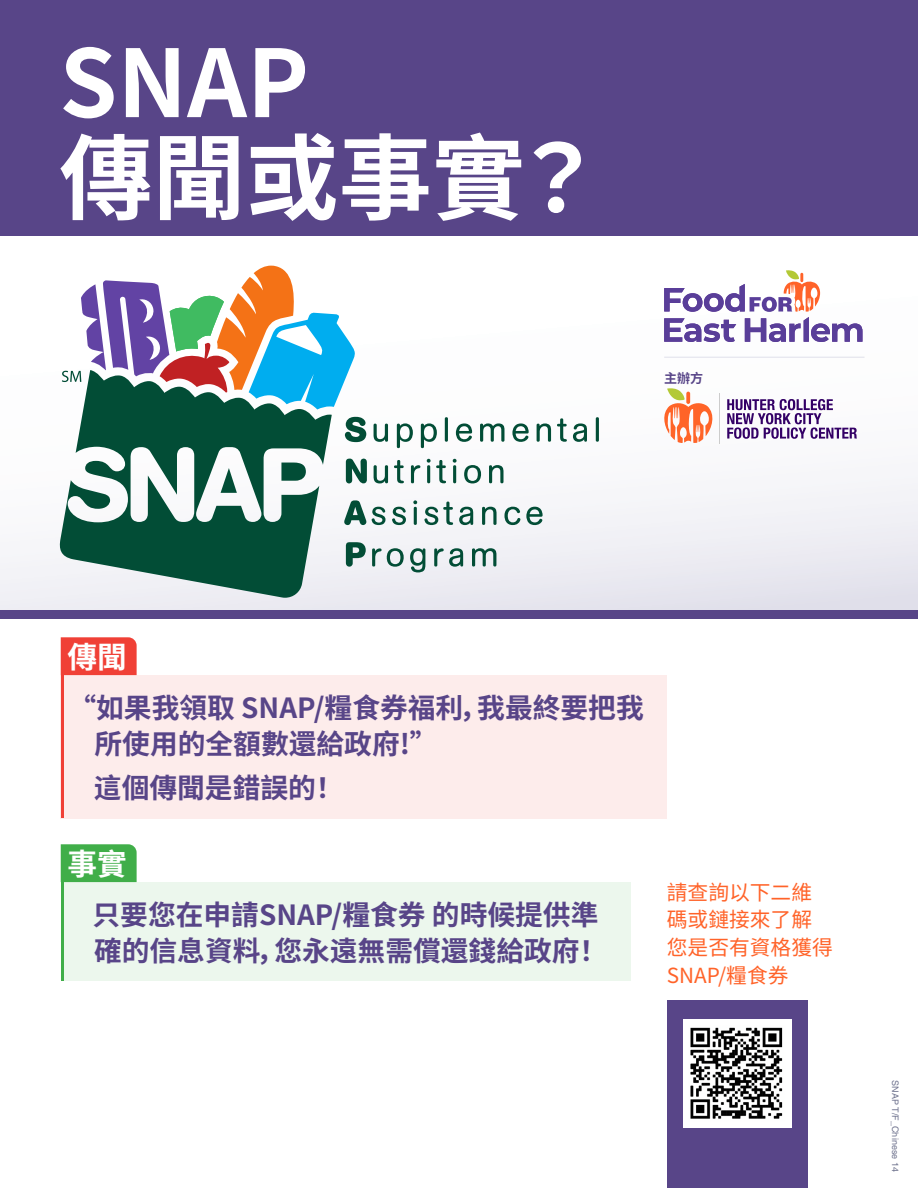
<style>
.page{position:relative;width:918px;height:1188px;background:#fff}
.page>*{position:absolute;margin:0;border:0;box-sizing:border-box;transform-origin:0 0}
.t1{font:700 93.15px/95.1px "Noto Sans TC";color:#fff}
.t2{font:700 30px "Noto Sans SC";color:#fff}
.T_F-Chinese{font:700 27.75px/36px "Noto Sans SC";color:#584588}
.t3{font:20.7px/27.8px "Noto Sans SC";color:#ff6329}
.t4{font:700 13.05px "Noto Sans SC";color:#584588}
.t5{font:9px "Helvetica LT Std";letter-spacing:.01em;color:#6f738e}
</style>
<div class="page">
<div style="left:0;top:204px;width:918px;height:406px;background:linear-gradient(to bottom,#fff,#ececf2)"></div>
<svg style="left:345px;top:417px;width:21px;height:25px"></svg>
<svg style="left:374px;top:424px;width:14px;height:18px"></svg>
<svg style="left:397px;top:423px;width:16px;height:25px"></svg>
<svg style="left:421px;top:423px;width:16px;height:25px"></svg>
<hr style="left:445px;top:417px;width:3px;height:25px;background:#024d36;border-radius:2px">
<svg style="left:456px;top:423px;width:16px;height:19px"></svg>
<svg style="left:480px;top:423px;width:24px;height:19px"></svg>
<svg style="left:512px;top:423px;width:17px;height:19px"></svg>
<svg style="left:537px;top:423px;width:14px;height:19px"></svg>
<svg style="left:557px;top:418px;width:10px;height:24px"></svg>
<svg style="left:573px;top:423px;width:14px;height:19px"></svg>
<hr style="left:596px;top:417px;width:3px;height:25px;background:#024d36;border-radius:2px">
<svg style="left:346px;top:459px;width:21px;height:24px"></svg>
<svg style="left:374px;top:465px;width:14px;height:18px"></svg>
<svg style="left:394px;top:460px;width:10px;height:23px"></svg>
<svg style="left:411px;top:465px;width:9px;height:18px"></svg>
<svg style="left:427px;top:459px;width:19px;height:24px"></svg>
<svg style="left:453px;top:459px;width:4px;height:24px"></svg>
<svg style="left:464px;top:465px;width:17px;height:18px"></svg>
<svg style="left:489px;top:465px;width:15px;height:18px"></svg>
<svg style="left:344px;top:500px;width:22px;height:25px"></svg>
<svg style="left:372px;top:507px;width:13px;height:18px"></svg>
<svg style="left:392px;top:507px;width:14px;height:18px"></svg>
<svg style="left:413px;top:500px;width:4px;height:25px"></svg>
<svg style="left:424px;top:502px;width:29px;height:23px"></svg>
<svg style="left:459px;top:507px;width:14px;height:18px"></svg>
<svg style="left:482px;top:507px;width:15px;height:18px"></svg>
<svg style="left:504px;top:507px;width:16px;height:18px"></svg>
<svg style="left:526px;top:507px;width:17px;height:18px"></svg>
<svg style="left:346px;top:542px;width:20px;height:25px"></svg>
<svg style="left:372px;top:548px;width:32px;height:19px"></svg>
<svg style="left:410px;top:548px;width:15px;height:24px"></svg>
<svg style="left:434px;top:548px;width:29px;height:19px"></svg>
<svg style="left:472px;top:548px;width:24px;height:19px"></svg>
<svg style="left:59px;top:370px;width:273px;height:228px;fill:#024d36"></svg>
<svg style="left:62px;top:266px;width:294px;height:143px"></svg>
<svg style="left:664px;top:270px;width:198px;height:72px"></svg>
<hr style="left:664px;top:357px;width:201px;height:1px;background:#626598">
<svg style="left:664px;top:388px;width:52px;height:55px"></svg>
<svg style="left:686px;top:392px;width:4px;height:12px"></svg>
<hr style="left:720px;top:394px;width:1px;height:50px;background:#ccc">
<svg style="left:727px;top:399px;width:130px;height:40px"></svg>
<div style="left:0;top:610px;width:918px;height:8px;background:#584588"></div>
<div style="left:0;top:0;width:918px;height:235px;background:#584588"></div>
<div style="left:61px;top:675px;width:606px;height:143px;background:#fdeceb"></div>
<div style="left:61px;top:882px;width:570px;height:99px;background:#ecf7ed"></div>
<hr style="left:61px;top:669px;width:3px;height:149px;background:#f04036">
<hr style="left:61px;top:876px;width:3px;height:105px;background:#40ae49">
<div style="left:667px;top:1001px;width:140px;height:187px;background:#584588"></div>
<div style="left:683px;top:1019px;width:108px;height:109px;background:#fff"></div>
<img style="left:690px;top:1027px;width:93px;height:92px">
<div style="left:61px;top:637px;width:76px;height:38px;background:#f04036"></div>
<div style="left:61px;top:844px;width:76px;height:38px;background:#40ae49"></div>
<h2 class="t1" style="left:59px;top:37px;width:546px">SNAP<br>傳聞或事實？</h2>
<p class="t4" style="left:664px;top:371px;width:41px">主辦方</p>
<p class="t2" style="left:68px;top:640px;width:61px">傳聞</p>
<p class="T_F-Chinese" style="left:95px;top:690px;width:551px;text-indent:-26px">“如果我領取 SNAP/糧食券福利，我最終要把我所使用的全額數還給政府!”</p>
<p class="T_F-Chinese" style="left:94px;top:770px;width:251px">這個傳聞是錯誤的！</p>
<p class="t2" style="left:68px;top:847px;width:61px">事實</p>
<p class="T_F-Chinese" style="left:93px;top:897px;width:516px">只要您在申請SNAP/糧食券 的時候提供準確的信息資料，您永遠無需償還錢給政府！</p>
<p class="t3" style="left:667px;top:879px;width:168px">請查詢以下二維碼或鏈接來了解您是否有資格獲得<br>SNAP/糧食券</p>
<p class="t5" style="left:900px;top:1080px;width:93px;rotate:90deg">SNAP T/F_Chinese 14</p>
</div>
